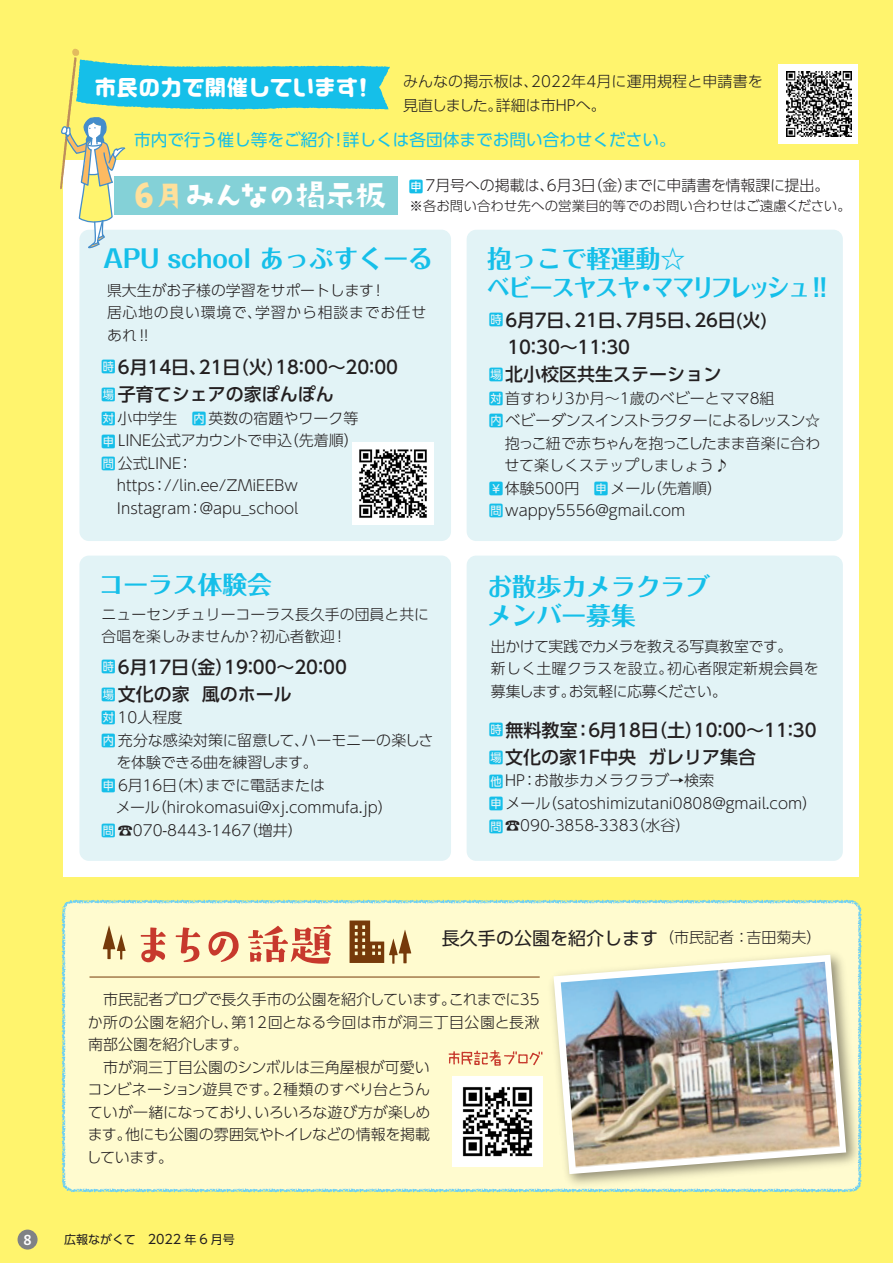
<style>
.page{position:relative;width:893px;height:1263px;background:#fff}
.page>*{position:absolute;margin:0;border:0;box-sizing:border-box;transform-origin:0 0}
.t1{font:35.1px "DS kirigirisu";letter-spacing:-.195em;color:#fff}
.t2{font:700 24.75px/28.5px "Folk Pro";color:#15bfe9}
.t3{font:700 24.75px/28.5px "Folk Pro";letter-spacing:-.05em;color:#15bfe9}
.t4{font:22.05px "Mart Futomaru Gothic Neo";color:#fff}
.t5{font:500 18px/27px "UD Shin Go Pro";color:#231f20}
.t6{font:18px "UD Shin Go Pr 6";color:#231f20}
.t7{font:16.65px "UD Shin Go Pr 6";color:#15bfe9}
.t8{font:300 15px/22.5px "UD Shin Go Pro";color:#231f20}
.t9{font:300 15px/22.5px "UD Shin Go Pr 6";color:#231f20}
.t10{font:300 15px "UD Shin Go Pro";letter-spacing:-.04em;color:#231f20}
.t11{font:300 15px "UD Shin Go Pro";letter-spacing:-.03em;color:#231f20}
.t12{font:300 14.85px/22.5px "UD Shin Go Pro";color:#231f20}
.t13{font:300 14.85px/22.5px "UD Shin Go Pro";letter-spacing:.025em;color:#231f20}
.t14{font:300 13.5px "UD Shin Go Pr 6";color:#231f20}
.t15{font:13.5px "Hiragino UD Sans R Std N W6";color:#fff}
.t16{font:12px "UD Shin Go Pro";color:#231f20}
.s1{font-size:40.5px;color:#ffe09b}
.s2{font-size:32.4px;color:#ffe09b}
.s3{color:#15bfe9}
.s4{font-family:"Koz Go Pr 6 N";font-weight:400}
.s5{font-size:12.75px}
</style>
<div class="page">
<div style="left:0;top:0;width:892px;height:1263px;background:#fff46d"></div>
<div style="left:63px;top:160px;width:796px;height:717px;background:#fff"></div>
<div style="left:18px;top:1230px;width:20px;height:20px;background:#808285;border-radius:50%"></div>
<svg style="left:62px;top:900px;width:799px;height:292px;background:#f8f3c9"></svg>
<img style="left:452px;top:1076px;width:91px;height:90px">
<hr style="left:89px;top:977px;width:450px;height:1px;background:#763a0a">
<img style="left:544px;top:945px;width:318px;height:248px">
<svg style="left:553px;top:955px;width:293px;height:219px;background:#eeebca"></svg>
<img style="left:561px;top:962px;width:278px;height:206px">
<div style="left:79px;top:230px;width:372px;height:311px;background:#e2f3f6;border-radius:9px"></div>
<div style="left:466px;top:230px;width:377px;height:311px;background:#e2f3f6;border-radius:9px"></div>
<div style="left:114px;top:177px;width:283px;height:38px;background:#84d1d7"></div>
<svg style="left:60px;top:49px;width:330px;height:199px"></svg>
<div style="left:778px;top:64px;width:80px;height:80px;background:#fff"></div>
<img style="left:786px;top:71px;width:65px;height:66px">
<img style="left:353px;top:443px;width:81px;height:81px">
<div style="left:79px;top:556px;width:372px;height:305px;background:#e2f3f6;border-radius:9px"></div>
<div style="left:466px;top:556px;width:377px;height:305px;background:#e2f3f6;border-radius:9px"></div>
<h3 class="t4" style="left:94px;top:75px;width:275px">市民の力で開催しています!</h3>
<p class="t8" style="left:403px;top:68px;width:361px;line-height:24px">みんなの掲示板は、2022年4月に運用規程と申請書を見直しました。詳細は市HPへ。</p>
<p class="t7" style="left:134px;top:126px;width:543px">市内で行う催し等をご紹介!詳しくは各団体までお問い合わせください。</p>
<h1 class="t1" style="left:133px;top:175px;width:257px"><span class="s1">6</span><span class="s2">月</span>みんなの掲示板</h1>
<p class="t9" style="left:425px;top:174px;width:405px">7月号への掲載は、6月3日（金）までに申請書を情報課に提出。</p>
<p class="t14" style="left:409px;top:195px;width:443px">※各お問い合わせ先への営業目的等でのお問い合わせはご遠慮ください。</p>
<h2 class="t2" style="left:103px;top:241px;width:331px">APU school あっぷすくーる</h2>
<p class="t13" style="left:107px;top:278px;width:321px">県大生がお子様の学習をサポートします！<br>居心地の良い環境で、学習から相談までお任せあれ !!</p>
<p class="t5" style="left:118px;top:354px;width:282px">6月14日、21日（火）18：00～20：00子育てシェアの家ぽんぽん</p>
<p class="t8" style="left:117px;top:406px;width:243px;text-indent:-15px"><span class="s3">✓</span>小中学生　 英数の宿題やワーク等<br>LINE公式アカウントで申込（先着順）公式LINE：<br>https：//lin.ee/ZMiEEBw<br>Instagram：@apu_school</p>
<h2 class="t2" style="left:99px;top:567px;width:175px">コーラス体験会</h2>
<p class="t12" style="left:102px;top:603px;width:329px">ニューセンチュリーコーラス長久手の団員と共に合唱を楽しみませんか？初心者歓迎！</p>
<p class="t5" style="left:118px;top:653px;width:231px">6月17日（金）19：00～20：00文化の家 風のホール</p>
<p class="t8" style="left:102px;top:706px;width:97px"><span class="s3">✓</span>10人程度　</p>
<p class="t8" style="left:118px;top:728px;width:317px">充分な感染対策に留意して、ハーモニーの楽しさ</p>
<p class="t10" style="left:102px;top:750px;width:217px">　を体験できる曲を練習します。</p>
<p class="t8" style="left:118px;top:773px;width:209px">6月16日（木）までに電話または</p>
<p class="t8" style="left:102px;top:796px;width:292px">　メール（hirokomasui@xj.commufa.jp）</p>
<p class="t8" style="left:118px;top:818px;width:186px"><span class="s4">☎</span>070-8443-1467（増井）</p>
<h2 class="t3" style="left:487px;top:241px;width:341px">抱っこで軽運動☆<br>ベビースヤスヤ・ママリフレッシュ !!</h2>
<p class="t5" style="left:505px;top:306px;width:264px">6月7日、21日、7月5日、26日(火)</p>
<p class="t5" style="left:489px;top:333px;width:142px">　10：30～11：30</p>
<p class="t5" style="left:505px;top:360px;width:217px">北小校区共生ステーション</p>
<p class="t8" style="left:489px;top:386px;width:302px"><span class="s3">✓</span>首すわり3か月～1歳のベビーとママ8組　</p>
<p class="t10" style="left:505px;top:408px;width:316px">ベビーダンスインストラクターによるレッスン☆</p>
<p class="t11" style="left:489px;top:431px;width:333px">　抱っこ紐で赤ちゃんを抱っこしたまま音楽に合わ</p>
<p class="t8" style="left:504px;top:454px;width:226px">せて楽しくステップしましょう♪</p>
<p class="t8" style="left:505px;top:476px;width:219px">体験500円　 メール（先着順）</p>
<p class="t8" style="left:505px;top:499px;width:181px">wappy5556@gmail.com</p>
<h2 class="t2" style="left:487px;top:569px;width:224px">お散歩カメラクラブメンバー募集</h2>
<p class="t12" style="left:491px;top:634px;width:329px">出かけて実践でカメラを教える写真教室です。<br>新しく土曜クラスを設立。初心者限定新規会員を募集します。お気軽に応募ください。</p>
<p class="t5" style="left:505px;top:716px;width:313px">無料教室：6月18日（土）10：00～11：30文化の家1F中央 ガレリア集合</p>
<p class="t8" style="left:505px;top:769px;width:314px">HP：お散歩カメラクラブ→検索　<br>メール（satoshimizutani0808@gmail.com）<span class="s4">☎</span>090-3858-3383（水谷）</p>
<p class="t6" style="left:442px;top:923px;width:217px">長久手の公園を紹介します</p>
<p class="t9" style="left:659px;top:926px;width:164px">（市民記者：吉田菊夫）</p>
<p class="t9" style="left:87px;top:988px;width:454px">　市民記者ブログで長久手市の公園を紹介しています。これまでに35か所の公園を紹介し、第12回となる今回は市が洞三丁目公園と長湫南部公園を紹介します。<br>　市が洞三丁目公園のシンボルは三角屋根が可愛い<br>コンビネーション遊具です。2種類のすべり台とうん<br>ていが一緒になっており、いろいろな遊び方が楽しめ<br>ます。他にも公園の雰囲気やトイレなどの情報を掲載<br>しています。</p>
<p class="t15" style="left:24px;top:1230px;width:10px">8</p>
<p class="t16" style="left:64px;top:1230px;width:172px">広報ながくて　<span class="s5">2022</span> 年 <span class="s5">6</span> 月号</p>
</div>
